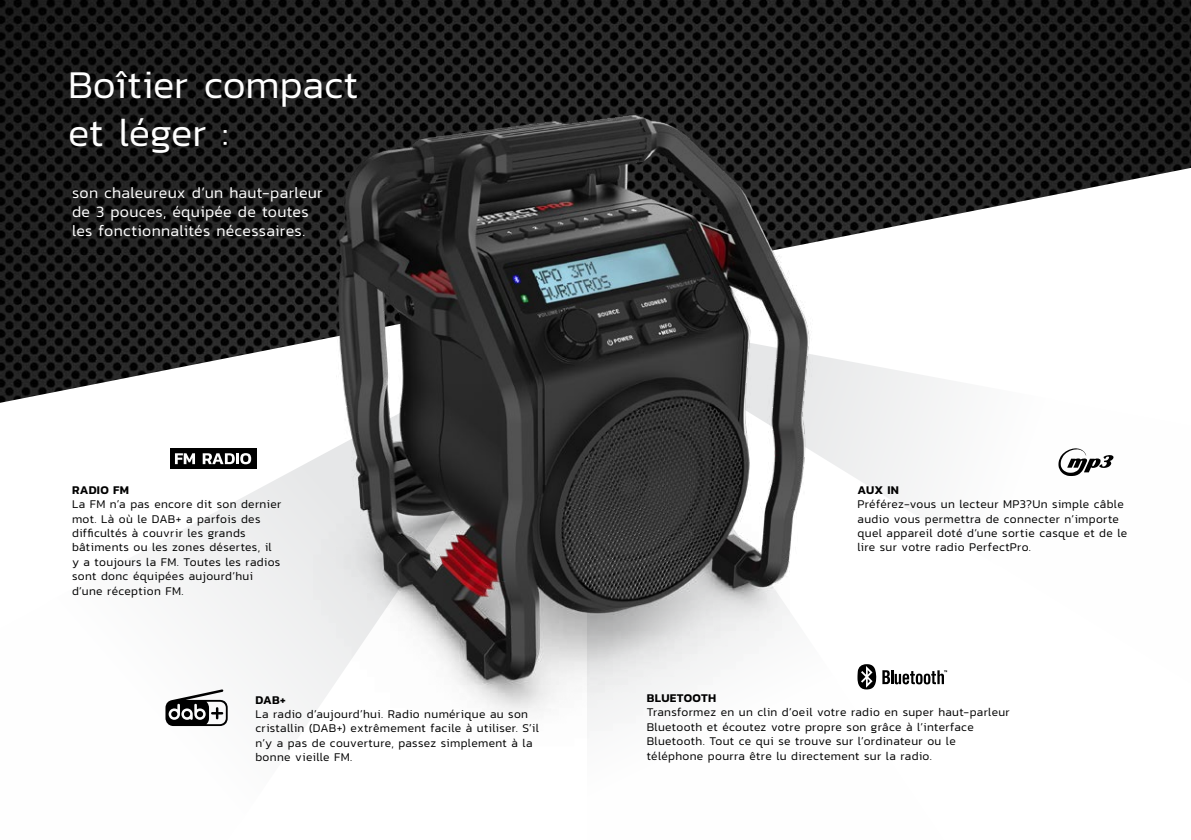
<style>
.page{position:relative;width:1191px;height:840px;background:#fff}
.page>*{position:absolute;margin:0;border:0;box-sizing:border-box;transform-origin:0 0}
.t1{font:300 40px/48px "Kanit";letter-spacing:-.005em;color:#fff}
.t2{font:300 16px/19.2px "Kanit";letter-spacing:.015em;color:#fff}
.t3{font:300 12px/14.4px "Kanit";letter-spacing:.025em;color:#000}
.t4{font:600 12px "Kanit";letter-spacing:.02em;color:#000}
</style>
<div class="page">
<img style="left:0;top:0;width:1191px;height:402px">
<img style="left:182px;top:31px;width:761px;height:699px">
<svg style="left:1058px;top:448px;width:55px;height:28px"></svg>
<svg style="left:857px;top:663px;width:90px;height:26px"></svg>
<svg style="left:165px;top:689px;width:63px;height:36px"></svg>
<div style="left:170px;top:448px;width:86px;height:21px;background:#000"></div>
<svg style="left:175px;top:453px;width:20px;height:11px"></svg>
<svg style="left:203px;top:453px;width:48px;height:11px"></svg>
<h1 class="t1" style="left:68px;top:60px;width:292px">Boîtier compact et léger :</h1>
<h2 class="t2" style="left:72px;top:182px;width:252px">son chaleureux d’un haut-parleur de 3 pouces, équipée de toutes les fonctionnalités nécessaires.</h2>
<p class="t4" style="left:72px;top:480px;width:58px">RADIO FM</p>
<p class="t3" style="left:72px;top:496px;width:211px">La FM n’a pas encore dit son dernier mot. Là où le DAB+ a parfois des difficultés à couvrir les grands bâtiments ou les zones désertes, il y a toujours la FM. Toutes les radios sont donc équipées aujourd’hui d’une réception FM.</p>
<p class="t4" style="left:255px;top:690px;width:32px">DAB+</p>
<p class="t3" style="left:255px;top:706px;width:285px">La radio d’aujourd’hui. Radio numérique au son cristallin (DAB+) extrêmement facile à utiliser. S’il n’y a pas de couverture, passez simplement à la bonne vieille FM.</p>
<p class="t4" style="left:857px;top:480px;width:43px">AUX IN</p>
<p class="t3" style="left:857px;top:496px;width:271px">Préférez-vous un lecteur MP3?Un simple câble audio vous permettra de connecter n’importe quel appareil doté d’une sortie casque et de le lire sur votre radio PerfectPro.</p>
<p class="t4" style="left:647px;top:688px;width:71px">BLUETOOTH</p>
<p class="t3" style="left:647px;top:704px;width:364px">Transformez en un clin d’oeil votre radio en super haut-parleur Bluetooth et écoutez votre propre son grâce à l’interface Bluetooth. Tout ce qui se trouve sur l’ordinateur ou le téléphone pourra être lu directement sur la radio.</p>
</div>
